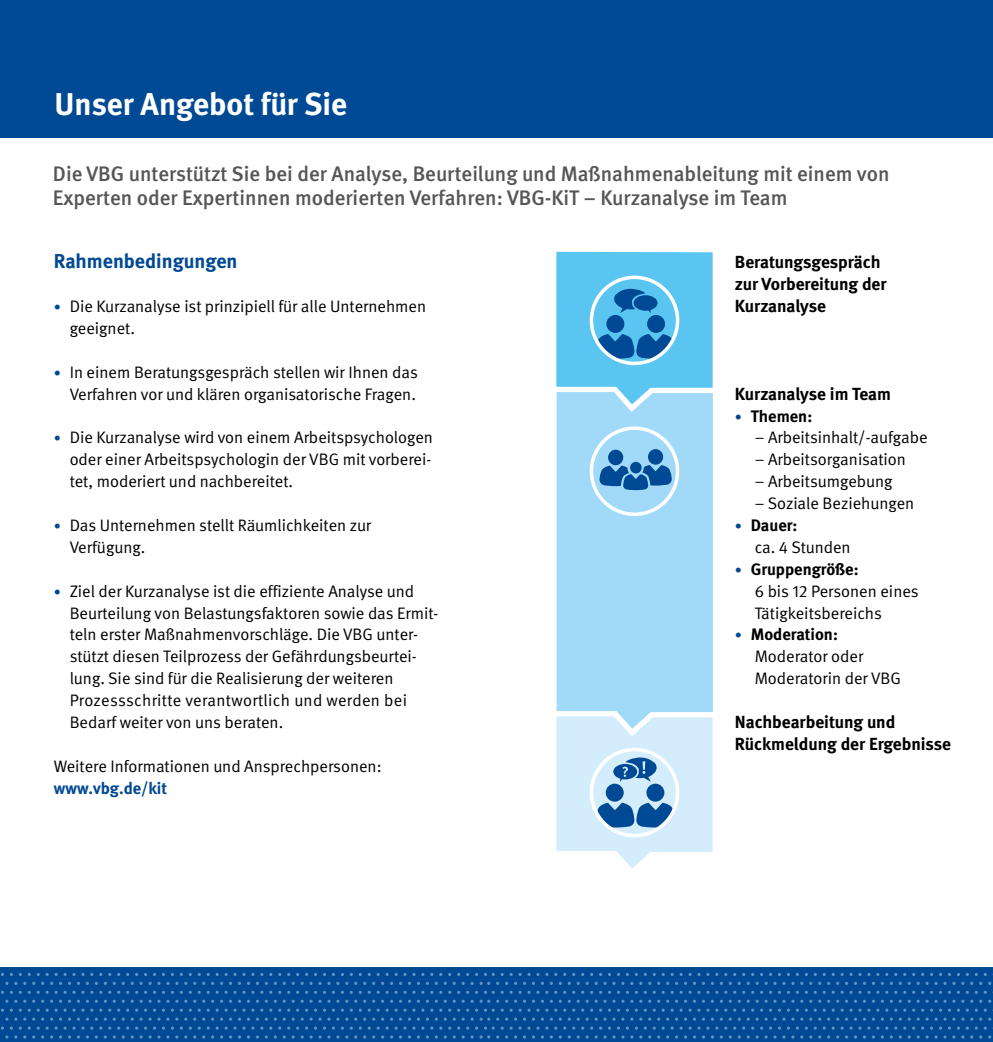
<style>
.page{position:relative;width:993px;height:1042px;background:#fff}
.page>*{position:absolute;margin:0;border:0;box-sizing:border-box;transform-origin:0 0}
._01_Überschriften_C_-_Überschrift_schwarz{font:700 31.5px "DGUV Meta";color:#fff}
._02_Fließtext_Anleser_1_12pt{font:500 21px/24.5px "DGUV Meta";color:#575656}
._01_Überschriften_Zwischenüberschrift_Bla{font:700 20.12px "DGUV Meta";color:#004994}
._01_Überschriften_Zwischenüberschrift_Bla-2{font:700 17.5px/21.9px "DGUV Meta";color:#000}
._02_Fließtext_Fließtext_9_5pt{font:16.62px/21.9px "DGUV Meta";color:#000}
.t1{font:700 16.62px "DGUV Meta";color:#000}
.s1{font-size:14px;color:#004994}
.s2{font-weight:700;color:#004994}
.s3{font-weight:400;font-size:14px;color:#004994}
.s4{font-weight:700}
</style>
<div class="page">
<div style="left:0;top:967px;width:992px;height:75px;background:#004994"></div>
<svg style="left:122px;top:1035px;width:38px;height:3px"></svg>
<svg style="left:265px;top:1035px;width:38px;height:3px"></svg>
<svg style="left:408px;top:1035px;width:38px;height:3px"></svg>
<svg style="left:189px;top:973px;width:47px;height:3px"></svg>
<svg style="left:341px;top:973px;width:38px;height:3px"></svg>
<svg style="left:251px;top:982px;width:227px;height:38px"></svg>
<svg style="left:189px;top:1026px;width:47px;height:3px"></svg>
<svg style="left:341px;top:1026px;width:38px;height:3px"></svg>
<svg style="left:5px;top:1035px;width:12px;height:3px"></svg>
<svg style="left:46px;top:973px;width:38px;height:3px"></svg>
<svg style="left:1px;top:982px;width:249px;height:38px"></svg>
<svg style="left:46px;top:1026px;width:38px;height:3px"></svg>
<svg style="left:666px;top:1035px;width:38px;height:3px"></svg>
<svg style="left:809px;top:1035px;width:38px;height:3px"></svg>
<svg style="left:952px;top:1035px;width:38px;height:3px"></svg>
<svg style="left:590px;top:973px;width:38px;height:3px"></svg>
<svg style="left:733px;top:973px;width:38px;height:3px"></svg>
<svg style="left:876px;top:973px;width:38px;height:3px"></svg>
<svg style="left:706px;top:982px;width:240px;height:38px"></svg>
<svg style="left:948px;top:982px;width:45px;height:38px"></svg>
<svg style="left:590px;top:1026px;width:38px;height:3px"></svg>
<svg style="left:733px;top:1026px;width:38px;height:3px"></svg>
<svg style="left:876px;top:1026px;width:38px;height:3px"></svg>
<svg style="left:479px;top:1035px;width:11px;height:3px"></svg>
<svg style="left:514px;top:1035px;width:47px;height:3px"></svg>
<svg style="left:484px;top:973px;width:10px;height:3px"></svg>
<svg style="left:479px;top:982px;width:225px;height:38px"></svg>
<svg style="left:484px;top:1026px;width:10px;height:3px"></svg>
<div style="left:0;top:0;width:992px;height:137px;background:#004994"></div>
<div style="left:556px;top:415px;width:157px;height:291px;background:#a1daf8"></div>
<svg style="left:556px;top:251px;width:157px;height:164px;background:#66bfea"></svg>
<div style="left:589px;top:276px;width:90px;height:89px;border:4px solid #fff;border-radius:50%"></div>
<div style="left:647px;top:449px;width:16px;height:16px;background:#004994;border-radius:50%"></div>
<div style="left:608px;top:450px;width:15px;height:15px;background:#004994;border-radius:50%"></div>
<svg style="left:599px;top:462px;width:73px;height:28px;background:#387bb6"></svg>
<div style="left:589px;top:426px;width:90px;height:90px;border:4px solid #fff;border-radius:50%"></div>
<svg style="left:556px;top:706px;width:157px;height:162px;background:#c3def1"></svg>
<div style="left:589px;top:748px;width:90px;height:89px;border:4px solid #fff;border-radius:50%"></div>
<h1 class="_01_Überschriften_C_-_Überschrift_schwarz" style="left:55px;top:86px;width:294px">Unser Angebot für Sie</h1>
<p class="_02_Fließtext_Anleser_1_12pt" style="left:53px;top:162px;width:837px">Die VBG unterstützt Sie bei der Analyse, Beurteilung und Maßnahmenableitung mit einem von<br>Experten oder Expertinnen moderierten Verfahren: VBG-KiT – Kurzanalyse im Team</p>
<h2 class="_01_Überschriften_Zwischenüberschrift_Bla" style="left:54px;top:249px;width:185px">Rahmenbedingungen</h2>
<p class="_02_Fließtext_Fließtext_9_5pt" style="left:70px;top:296px;width:358px;text-indent:-16px"><span class="s1">•</span> Die Kurzanalyse ist prinzipiell für alle Unternehmen geeignet.</p>
<p class="_02_Fließtext_Fließtext_9_5pt" style="left:54px;top:361px;width:365px;text-align:right"><span class="s1">•</span> In einem Beratungsgespräch stellen wir Ihnen das<br>Verfahren vor und klären organisatorische Fragen.</p>
<p class="_02_Fließtext_Fließtext_9_5pt" style="left:70px;top:427px;width:365px;text-align:justify;text-indent:-16px"><span class="s1">•</span> Die Kurzanalyse wird von einem Arbeitspsychologen oder einer Arbeitspsychologin der VBG mit vorberei&shy;tet, moderiert und nachbereitet.</p>
<p class="_02_Fließtext_Fließtext_9_5pt" style="left:70px;top:515px;width:303px;text-indent:-16px"><span class="s1">•</span> Das Unternehmen stellt Räumlichkeiten zur<br>Verfügung.</p>
<p class="_02_Fließtext_Fließtext_9_5pt" style="left:70px;top:580px;width:370px;text-indent:-16px"><span class="s1">•</span> Ziel der Kurzanalyse ist die effiziente Analyse und Beurteilung von Belastungsfaktoren sowie das Ermit&shy;teln erster Maßnahmenvorschläge. Die VBG unter&shy;stützt diesen Teilprozess der Gefährdungsbeurtei&shy;lung. Sie sind für die Realisierung der weiteren Prozessschritte verantwortlich und werden bei Bedarf weiter von uns beraten.</p>
<p class="_02_Fließtext_Fließtext_9_5pt" style="left:54px;top:755px;width:329px">Weitere Informationen und Ansprechpersonen: <span class="s2">www.vbg.de/kit</span></p>
<h3 class="_01_Überschriften_Zwischenüberschrift_Bla-2" style="left:734px;top:252px;width:147px">Beratungsgespräch</h3>
<h3 class="_01_Überschriften_Zwischenüberschrift_Bla-2" style="left:734px;top:274px;width:153px">zur Vorbereitung der<br>Kurzanalyse</h3>
<h3 class="_01_Überschriften_Zwischenüberschrift_Bla-2" style="left:734px;top:383px;width:158px">Kurzanalyse im Team</h3>
<p class="t1" style="left:734px;top:406px;width:79px"><span class="s3">•</span> Themen:</p>
<p class="_02_Fließtext_Fließtext_9_5pt" style="left:754px;top:427px;width:174px">– Arbeitsinhalt/-aufgabe</p>
<p class="_02_Fließtext_Fließtext_9_5pt" style="left:754px;top:449px;width:153px">– Arbeitsorganisation</p>
<p class="_02_Fließtext_Fließtext_9_5pt" style="left:754px;top:471px;width:139px">– Arbeitsumgebung</p>
<p class="_02_Fließtext_Fließtext_9_5pt" style="left:754px;top:493px;width:161px">– Soziale Beziehungen</p>
<p class="_02_Fließtext_Fließtext_9_5pt" style="left:754px;top:515px;width:97px;text-indent:-20px"><span class="s1">•</span> <span class="s4">Dauer:<br></span>ca. 4 Stunden</p>
<p class="_02_Fließtext_Fließtext_9_5pt" style="left:754px;top:558px;width:165px;text-indent:-20px"><span class="s1">•</span> <span class="s4">Gruppengröße:<br></span>6 bis 12 Personen eines<br>Tätigkeitsbereichs</p>
<p class="_02_Fließtext_Fließtext_9_5pt" style="left:754px;top:624px;width:148px;text-indent:-20px"><span class="s1">•</span> <span class="s4">Moderation:<br></span>Moderator oder<br>Moderatorin der VBG</p>
<h3 class="_01_Überschriften_Zwischenüberschrift_Bla-2" style="left:734px;top:711px;width:218px">Nachbearbeitung und<br>Rückmeldung der Ergebnisse</h3>
</div>
